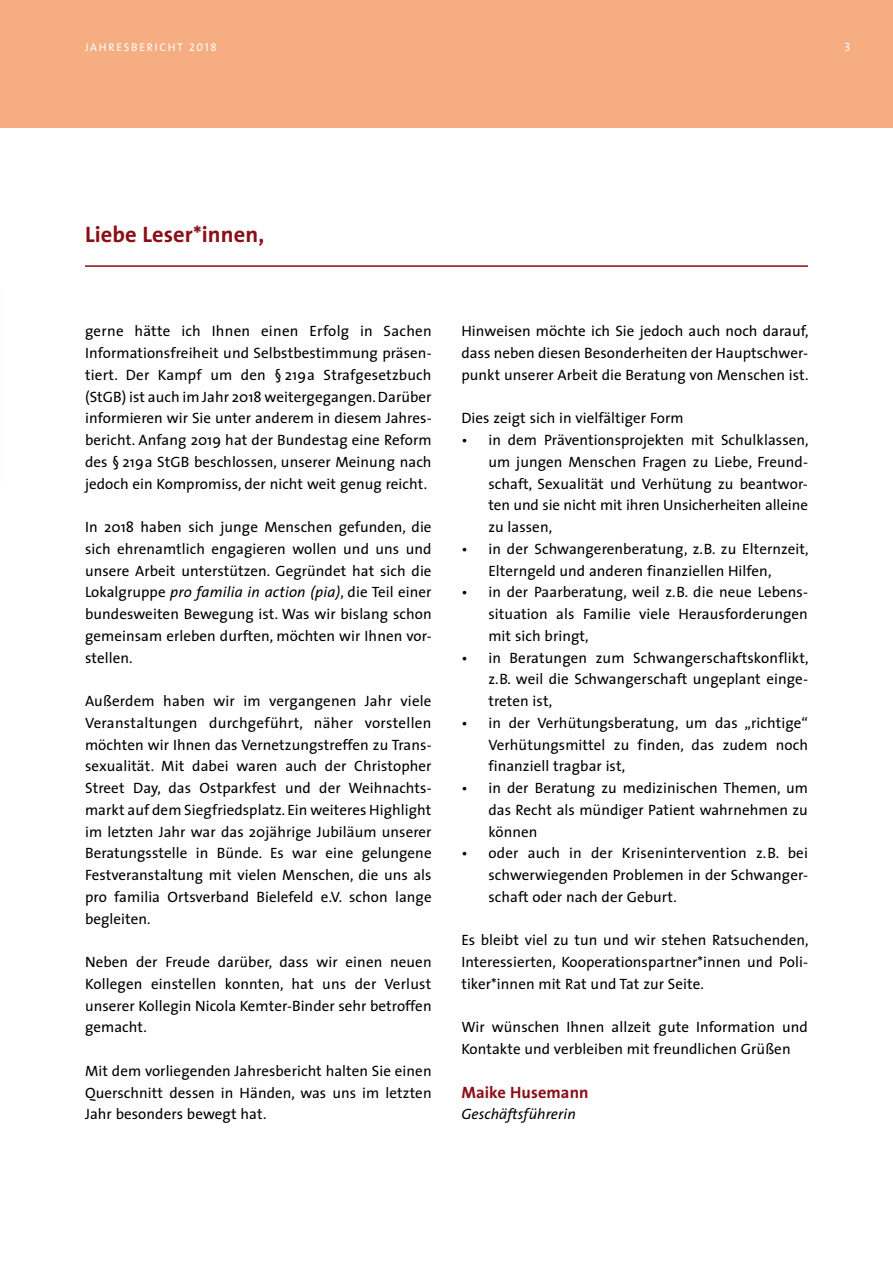
<style>
.page{position:relative;width:893px;height:1263px;background:#fff}
.page>*{position:absolute;margin:0;border:0;box-sizing:border-box;transform-origin:0 0}
.t1{font:700 22.5px "The Sans";letter-spacing:.005em;color:#8b0d17}
.t2{font:700 16.5px "The Sans";letter-spacing:.005em;color:#8b0d17}
.t3{font:15px/21.8px "The Sans";letter-spacing:.005em;color:#000;text-align:justify}
.t4{font:italic 15px "The Sans";letter-spacing:.005em;color:#000}
.t5{font:12px "The Sans Caps";color:#fff}
.t6{font:11.25px "The Sans";letter-spacing:.15em;color:#fff}
.s1{font-family:"The Sans Caps"}
.s2{font-style:italic}
</style>
<div class="page">
<div style="left:0;top:0;width:893px;height:128px;background:#f5ad81"></div>
<hr style="left:85px;top:265px;width:723px;height:2px;background:#8b0d17">
<p class="t6" style="left:85px;top:38px;width:133px">JAHRESBERICHT <span class="s1">2018</span></p>
<p class="t5" style="left:844px;top:37px;width:7px">3</p>
<h1 class="t1" style="left:85px;top:215px;width:181px">Liebe Leser*innen,</h1>
<p class="t3" style="left:85px;top:320px;width:348px">gerne hätte ich Ihnen einen Erfolg in Sachen Informationsfreiheit und Selbstbestimmung präsen&shy;tiert. Der Kampf um den § 219a Strafgesetzbuch (StGB) ist auch im Jahr 2018 weitergegangen. Darüber informieren wir Sie unter anderem in diesem Jahres&shy;bericht. Anfang 2019 hat der Bundestag eine Reform des § 219a StGB beschlossen, unserer Meinung nach jedoch ein Kompromiss, der nicht weit genug reicht.</p>
<p class="t3" style="left:85px;top:516px;width:348px">In 2018 haben sich junge Menschen gefunden, die sich ehrenamtlich engagieren wollen und uns und unsere Arbeit unterstützen. Gegründet hat sich die Lokalgruppe <span class="s2">pro familia in action (pia)</span>, die Teil einer bundesweiten Bewegung ist. Was wir bislang schon gemeinsam erleben durften, möchten wir Ihnen vor&shy;stellen.</p>
<p class="t3" style="left:85px;top:690px;width:348px">Außerdem haben wir im vergangenen Jahr viele Veranstaltungen durchgeführt, näher vorstellen möchten wir Ihnen das Vernetzungstreffen zu Trans&shy;sexualität. Mit dabei waren auch der Christopher Street Day, das Ostparkfest und der Weihnachts&shy;markt auf dem Siegfriedsplatz. Ein weiteres Highlight im letzten Jahr war das 20jährige Jubiläum unserer Beratungsstelle in Bünde. Es war eine gelungene Festveranstaltung mit vielen Menschen, die uns als pro familia Ortsverband Bielefeld e.V. schon lange begleiten.</p>
<p class="t3" style="left:85px;top:951px;width:348px">Neben der Freude darüber, dass wir einen neuen Kollegen einstellen konnten, hat uns der Verlust unserer Kollegin Nicola Kemter-Binder sehr betroffen gemacht.</p>
<p class="t3" style="left:85px;top:1059px;width:348px">Mit dem vorliegenden Jahresbericht halten Sie einen Querschnitt dessen in Händen, was uns im letzten Jahr besonders bewegt hat.</p>
<p class="t3" style="left:461px;top:320px;width:349px">Hinweisen möchte ich Sie jedoch auch noch darauf, dass neben diesen Besonderheiten der Hauptschwer&shy;punkt unserer Arbeit die Beratung von Menschen ist.</p>
<p class="t3" style="left:461px;top:407px;width:224px">Dies zeigt sich in vielfältiger Form</p>
<p class="t3" style="left:488px;top:429px;width:322px;text-indent:-27px">• in dem Präventionsprojekten mit Schulklassen, um jungen Menschen Fragen zu Liebe, Freund&shy;schaft, Sexualität und Verhütung zu beantwor&shy;ten und sie nicht mit ihren Unsicherheiten alleine zu lassen,</p>
<p class="t3" style="left:488px;top:537px;width:322px;text-indent:-27px">• in der Schwangerenberatung, z.B. zu Elternzeit,<br>Elterngeld und anderen finanziellen Hilfen,</p>
<p class="t3" style="left:488px;top:581px;width:321px;text-indent:-27px">• in der Paarberatung, weil z.B. die neue Lebens&shy;situation als Familie viele Herausforderungen mit sich bringt,</p>
<p class="t3" style="left:488px;top:646px;width:322px;text-indent:-27px">• in Beratungen zum Schwangerschaftskonflikt, z.B. weil die Schwangerschaft ungeplant einge&shy;treten ist,</p>
<p class="t3" style="left:488px;top:711px;width:321px;text-indent:-27px">• in der Verhütungsberatung, um das „richtige“ Verhütungsmittel zu finden, das zudem noch finanziell tragbar ist,</p>
<p class="t3" style="left:488px;top:777px;width:321px;text-indent:-27px">• in der Beratung zu medizinischen Themen, um das Recht als mündiger Patient wahrnehmen zu können</p>
<p class="t3" style="left:488px;top:842px;width:321px;text-indent:-27px">• oder auch in der Krisenintervention z.B. bei schwerwiegenden Problemen in der Schwanger&shy;schaft oder nach der Geburt.</p>
<p class="t3" style="left:461px;top:929px;width:349px">Es bleibt viel zu tun und wir stehen Ratsuchenden, Interessierten, Kooperationspartner*innen und Poli&shy;tiker*innen mit Rat und Tat zur Seite.</p>
<p class="t3" style="left:461px;top:1016px;width:348px">Wir wünschen Ihnen allzeit gute Information und<br>Kontakte und verbleiben mit freundlichen Grüßen</p>
<p class="t2" style="left:461px;top:1078px;width:129px">Maike Husemann</p>
<p class="t4" style="left:461px;top:1102px;width:116px">Geschäftsführerin</p>
</div>
